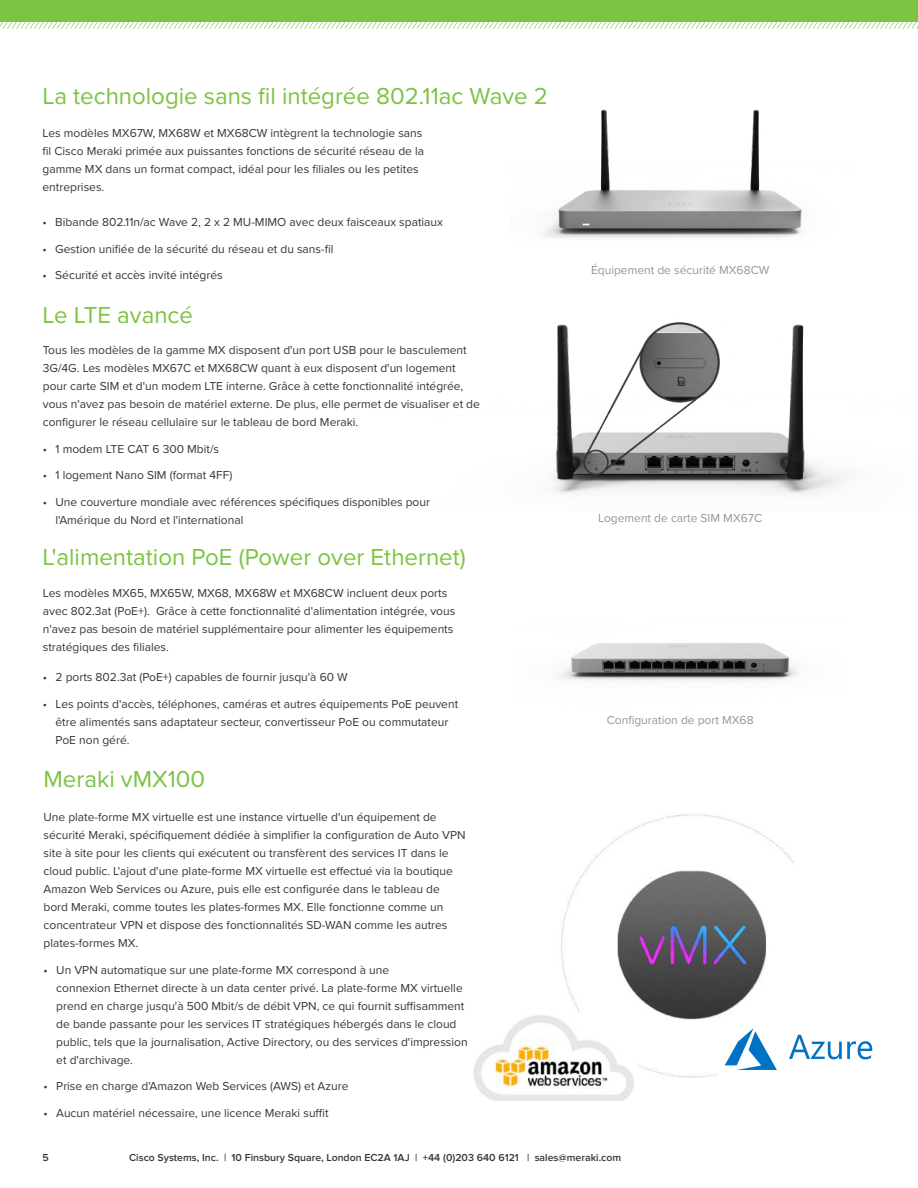
<style>
.page{position:relative;width:918px;height:1188px;background:#fff}
.page>*{position:absolute;margin:0;border:0;box-sizing:border-box;transform-origin:0 0}
.t1{font:24px "Proxima Nova";color:#7bc341}
.t2{font:12px/18px "Proxima Nova";color:#393535}
.t3{font:12px "Proxima Nova";color:#969698}
.t4{font:600 10.5px "Proxima Nova";color:#393535}
</style>
<div class="page">
<div style="left:0;top:0;width:918px;height:22px;background:#7bc341"></div>
<svg style="left:0;top:22px;width:918px;height:7px"></svg>
<img style="left:551px;top:322px;width:296px;height:172px">
<img style="left:559px;top:643px;width:239px;height:38px">
<img style="left:474px;top:814px;width:320px;height:286px">
<img style="left:719px;top:1021px;width:154px;height:63px">
<img style="left:544px;top:109px;width:258px;height:129px">
<h1 class="t1" style="left:43px;top:78px;width:507px">La technologie sans fil intégrée 802.11ac Wave 2</h1>
<p class="t2" style="left:43px;top:124px;width:383px">Les modèles MX67W, MX68W et MX68CW intègrent la technologie sans fil Cisco Meraki primée aux puissantes fonctions de sécurité réseau de la gamme MX dans un format compact, idéal pour les filiales ou les petites entreprises.</p>
<p class="t2" style="left:43px;top:213px;width:402px">• Bibande 802.11n/ac Wave 2, 2 x 2 MU-MIMO avec deux faisceaux spatiaux</p>
<p class="t2" style="left:43px;top:239px;width:293px">• Gestion unifiée de la sécurité du réseau et du sans-fil</p>
<p class="t2" style="left:43px;top:266px;width:182px">• Sécurité et accès invité intégrés</p>
<h1 class="t1" style="left:43px;top:297px;width:152px">Le LTE avancé</h1>
<p class="t2" style="left:43px;top:341px;width:439px">Tous les modèles de la gamme MX disposent d'un port USB pour le basculement 3G/4G. Les modèles MX67C et MX68CW quant à eux disposent d'un logement pour carte SIM et d'un modem LTE interne. Grâce à cette fonctionnalité intégrée, vous n'avez pas besoin de matériel externe. De plus, elle permet de visualiser et de configurer le réseau cellulaire sur le tableau de bord Meraki.</p>
<p class="t2" style="left:43px;top:439px;width:178px">• 1 modem LTE CAT 6 300 Mbit/s</p>
<p class="t2" style="left:43px;top:466px;width:191px">• 1 logement Nano SIM (format 4FF)</p>
<p class="t2" style="left:56px;top:492px;width:376px;text-indent:-13px">• Une couverture mondiale avec références spécifiques disponibles pour l'Amérique du Nord et l'international</p>
<h1 class="t1" style="left:43px;top:539px;width:425px">L'alimentation PoE (Power over Ethernet)</h1>
<p class="t2" style="left:43px;top:583px;width:414px">Les modèles MX65, MX65W, MX68, MX68W et MX68CW incluent deux ports avec 802.3at (PoE+). Grâce à cette fonctionnalité d'alimentation intégrée, vous n'avez pas besoin de matériel supplémentaire pour alimenter les équipements stratégiques des filiales.</p>
<p class="t2" style="left:43px;top:668px;width:306px">• 2 ports 802.3at (PoE+) capables de fournir jusqu'à 60 W</p>
<p class="t2" style="left:56px;top:694px;width:404px;text-indent:-13px">• Les points d'accès, téléphones, caméras et autres équipements PoE peuvent être alimentés sans adaptateur secteur, convertisseur PoE ou commutateur<br>PoE non géré.</p>
<h1 class="t1" style="left:44px;top:761px;width:163px">Meraki vMX100</h1>
<p class="t2" style="left:44px;top:808px;width:424px">Une plate-forme MX virtuelle est une instance virtuelle d'un équipement de sécurité Meraki, spécifiquement dédiée à simplifier la configuration de Auto VPN site à site pour les clients qui exécutent ou transfèrent des services IT dans le cloud public. L'ajout d'une plate-forme MX virtuelle est effectué via la boutique Amazon Web Services ou Azure, puis elle est configurée dans le tableau de bord Meraki, comme toutes les plates-formes MX. Elle fonctionne comme un concentrateur VPN et dispose des fonctionnalités SD-WAN comme les autres plates-formes MX.</p>
<p class="t2" style="left:56px;top:960px;width:413px;text-indent:-13px">• Un VPN automatique sur une plate-forme MX correspond à une<br>connexion Ethernet directe à un data center privé. La plate-forme MX virtuelle prend en charge jusqu'à 500 Mbit/s de débit VPN, ce qui fournit suffisamment de bande passante pour les services IT stratégiques hébergés dans le cloud public, tels que la journalisation, Active Directory, ou des services d'impression et d'archivage.</p>
<p class="t2" style="left:44px;top:1077px;width:306px">• Prise en charge d'Amazon Web Services (AWS) et Azure</p>
<p class="t2" style="left:44px;top:1103px;width:287px">• Aucun matériel nécessaire, une licence Meraki suffit</p>
<p class="t3" style="left:591px;top:261px;width:180px">Équipement de sécurité MX68CW</p>
<p class="t3" style="left:598px;top:509px;width:166px">Logement de carte SIM MX67C</p>
<p class="t3" style="left:607px;top:711px;width:148px">Configuration de port MX68</p>
<p class="t4" style="left:43px;top:1152px;width:8px">5</p>
<p class="t4" style="left:129px;top:1151px;width:494px">Cisco Systems, Inc. | 10 Finsbury Square, London EC2A 1AJ | +44 (0)203 640 6121 | sales@meraki.com</p>
</div>
